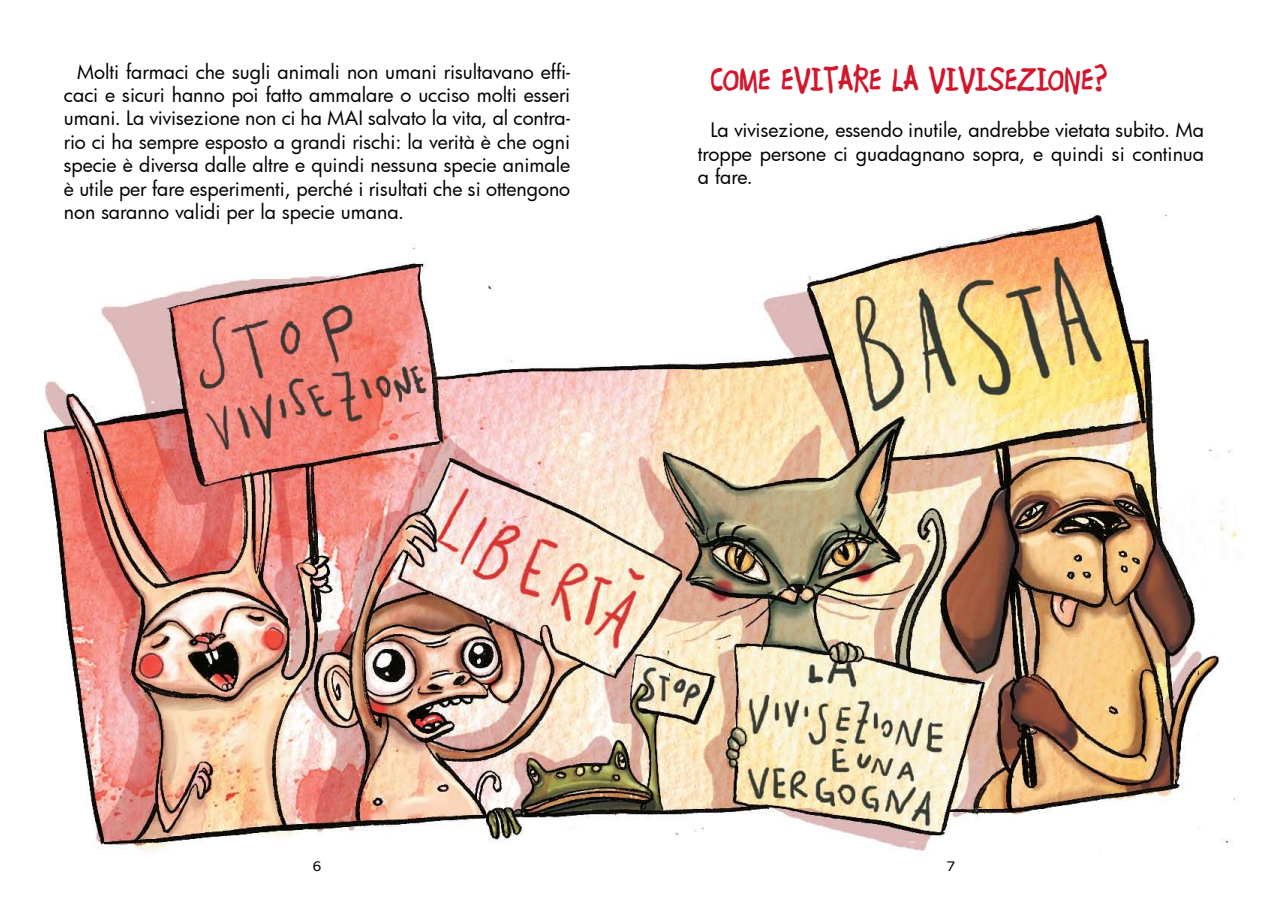
<style>
.page{position:relative;width:1268px;height:902px;background:#fff}
.page>*{position:absolute;margin:0;border:0;box-sizing:border-box;transform-origin:0 0}
.t1{font:700 37.5px "Boopee";color:#d2162c}
.t2{font:19.5px/23.4px "Futura Bk";color:#000;text-align:justify}
.t3{font:13.5px "Toyota Display";color:#000}
</style>
<div class="page">
<img style="left:41px;top:213px;width:1197px;height:639px">
<p class="t2" style="left:64px;top:59px;width:508px;text-indent:13px">Molti farmaci che sugli animali non umani risultavano effi&shy;caci e sicuri hanno poi fatto ammalare o ucciso molti esseri umani. La vivisezione non ci ha MAI salvato la vita, al contra&shy;rio ci ha sempre esposto a grandi rischi: la verità è che ogni specie è diversa dalle altre e quindi nessuna specie animale è utile per fare esperimenti, perché i risultati che si ottengono non saranno validi per la specie umana.</p>
<h1 class="t1" style="left:710px;top:57px;width:398px">COME EVITARE LA VIVISEZIONE?</h1>
<p class="t2" style="left:697px;top:118px;width:507px;text-indent:13px">La vivisezione, essendo inutile, andrebbe vietata subito. Ma troppe persone ci guadagnano sopra, e quindi si continua a fare.</p>
<p class="t3" style="left:312px;top:856px;width:10px">6</p>
<p class="t3" style="left:946px;top:856px;width:9px">7</p>
</div>
